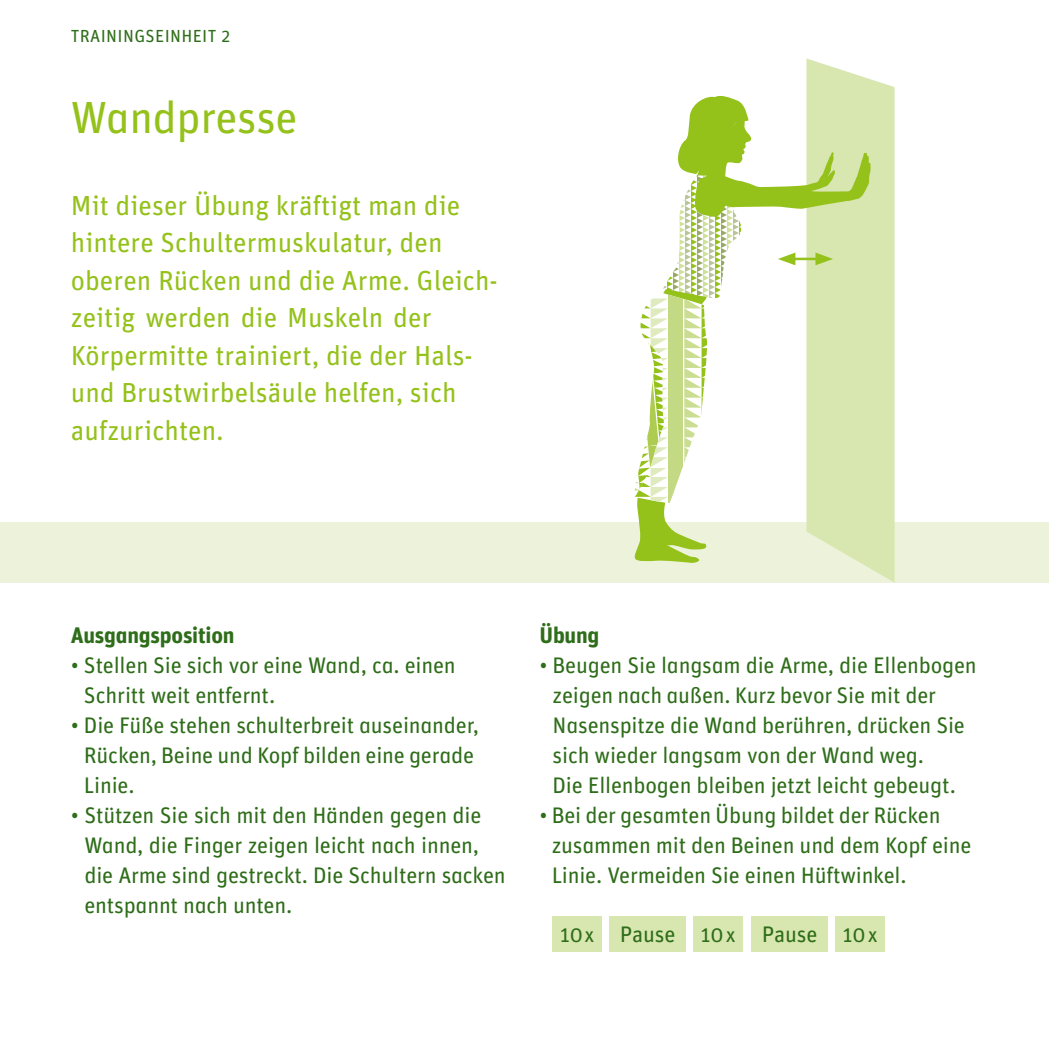
<style>
.page{position:relative;width:1049px;height:1049px;background:#fff}
.page>*{position:absolute;margin:0;border:0;box-sizing:border-box;transform-origin:0 0}
.t1{font:45px "Unit Regular Alternate";letter-spacing:-.01em;color:#94c11a}
.t2{font:27.5px/37.5px "Unit";color:#94c11a}
.t3{font:22.5px/30px "Unit Regular Alternate";letter-spacing:-.01em;color:#2e6d19}
.t4{font:22.5px "Unit Bold Alternate";letter-spacing:-.01em;color:#2e6d19}
.t5{font:22.5px "Unit";letter-spacing:-.01em;color:#2e6d19}
.t6{font:17.5px "Unit Regular Alternate";color:#2e6d19}
.s1{font-size:21.25px}
</style>
<div class="page">
<div style="left:0;top:523px;width:1049px;height:60px;background:#ecf3da"></div>
<svg style="left:806px;top:58px;width:88px;height:524px;fill:#d8e6b0"></svg>
<div style="left:552px;top:916px;width:50px;height:35px;background:#d8e6b0"></div>
<div style="left:693px;top:916px;width:50px;height:35px;background:#d8e6b0"></div>
<div style="left:835px;top:916px;width:50px;height:35px;background:#d8e6b0"></div>
<div style="left:609px;top:916px;width:77px;height:35px;background:#d8e6b0"></div>
<div style="left:751px;top:916px;width:77px;height:35px;background:#d8e6b0"></div>
<svg style="left:632px;top:94px;width:239px;height:469px"></svg>
<p class="t6" style="left:71px;top:25px;width:20px">Trainingseinheit</p>
<p class="t6" style="left:221px;top:25px;width:10px">2</p>
<h1 class="t1" style="left:71px;top:89px;width:228px">Wandpresse</h1>
<p class="t2" style="left:71px;top:186px;width:425px">Mit dieser Übung kräftigt man die hintere Schultermuskulatur, den oberen Rücken und die Arme. Gleich&shy;zeitig werden die Muskeln der<br>Körpermitte trainiert, die der Hals&shy;und Brustwirbelsäule helfen, sich aufzurichten.</p>
<p class="t4" style="left:71px;top:621px;width:165px">Ausgangsposition</p>
<p class="t3" style="left:84px;top:649px;width:373px;text-indent:-13px">• Stellen Sie sich vor eine Wand, ca. einen<br>Schritt weit entfernt.</p>
<p class="t3" style="left:84px;top:709px;width:397px;text-indent:-13px">• Die Füße stehen schulterbreit auseinander,<br>Rücken, Beine und Kopf bilden eine gerade<br>Linie.</p>
<p class="t3" style="left:84px;top:799px;width:423px;text-indent:-14px">• Stützen Sie sich mit den Händen gegen die Wand, die Finger zeigen leicht nach innen, die Arme sind gestreckt. Die Schultern sacken entspannt nach unten.</p>
<p class="t4" style="left:539px;top:621px;width:62px">Übung</p>
<p class="t3" style="left:553px;top:649px;width:426px;text-indent:-13px">• Beugen Sie langsam die Arme, die Ellenbogen zeigen nach außen. Kurz bevor Sie mit der Nasenspitze die Wand berühren, drücken Sie sich wieder langsam von der Wand weg.<br>Die Ellenbogen bleiben jetzt leicht gebeugt.</p>
<p class="t3" style="left:552px;top:799px;width:421px;text-indent:-12px">• Bei der gesamten Übung bildet der Rücken zusammen mit den Beinen und dem Kopf eine<br>Linie. Vermeiden Sie einen Hüftwinkel.</p>
<p class="t5" style="left:560px;top:920px;width:319px"><span class="s1">10 x</span> Pause <span class="s1">10 x</span> Pause <span class="s1">10 x</span></p>
</div>
